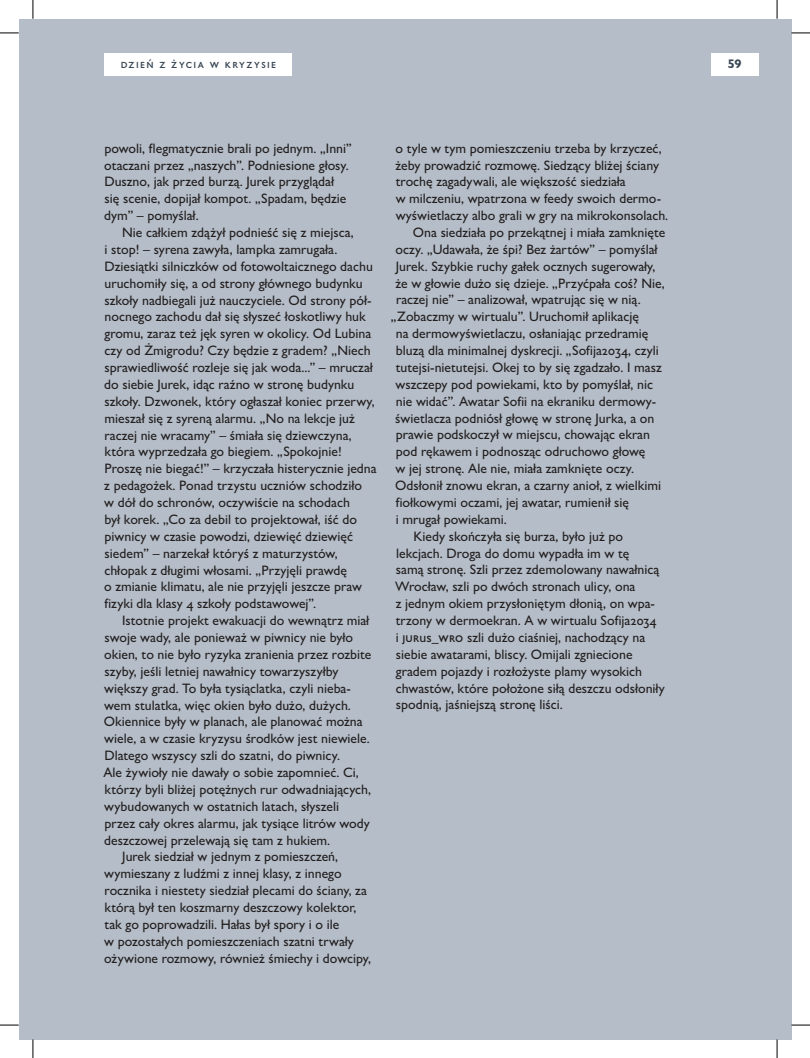
<style>
.page{position:relative;width:810px;height:1058px;background:#fff}
.page>*{position:absolute;margin:0;border:0;box-sizing:border-box;transform-origin:0 0}
.t1{font:500 13.75px/16.9px "Gill Sans Nova";color:#231f20}
.t2{font:500 12.5px "Gill Sans Nova";letter-spacing:.115em;color:#384654}
.t3{font:700 12.5px "Gill Sans Nova";color:#384654}
</style>
<div class="page">
<div style="left:19px;top:19px;width:772px;height:1020px;background:#b5bec8"></div>
<div style="left:711px;top:53px;width:47px;height:22px;background:#fff"></div>
<div style="left:104px;top:53px;width:188px;height:22px;background:#fff"></div>
<svg style="left:0;top:32px;width:19px;height:2px"></svg>
<svg style="left:791px;top:32px;width:19px;height:2px"></svg>
<svg style="left:0;top:1024px;width:19px;height:2px"></svg>
<svg style="left:791px;top:1024px;width:19px;height:2px"></svg>
<svg style="left:32px;top:0;width:2px;height:19px"></svg>
<svg style="left:32px;top:1039px;width:2px;height:19px"></svg>
<svg style="left:776px;top:0;width:2px;height:19px"></svg>
<svg style="left:776px;top:1039px;width:2px;height:19px"></svg>
<p class="t2" style="left:121px;top:56px;width:7px">DZIE</p>
<p class="t2" style="left:146px;top:56px;width:131px">Ń Z ŻYCIA w kryzysie</p>
<p class="t3" style="left:728px;top:56px;width:15px">59</p>
<p class="t1" style="left:104px;top:139px;width:249px">powoli, flegmatycznie brali po jednym. „Inni” otaczani przez „naszych”. Podniesione głosy.<br>Duszno, jak przed burzą. Jurek przyglądał się scenie, dopijał kompot. „Spadam, będzie dym” – pomyślał.</p>
<p class="t1" style="left:104px;top:224px;width:274px;text-indent:18px">Nie całkiem zdążył podnieść się z miejsca,<br>i stop! – syrena zawyła, lampka zamrugała.<br>Dziesiątki silniczków od fotowoltaicznego dachu uruchomiły się, a od strony głównego budynku szkoły nadbiegali już nauczyciele. Od strony pół‑ nocnego zachodu dał się słyszeć łoskotliwy huk gromu, zaraz też jęk syren w okolicy. Od Lubina czy od Żmigrodu? Czy będzie z gradem? „Niech sprawiedliwość rozleje się jak woda...” – mruczał do siebie Jurek, idąc raźno w stronę budynku szkoły. Dzwonek, który ogłaszał koniec przerwy, mieszał się z syreną alarmu. „No na lekcje już raczej nie wracamy” – śmiała się dziewczyna, która wyprzedzała go biegiem. „Spokojnie!<br>Proszę nie biegać!” – krzyczała histerycznie jedna z pedagożek. Ponad trzystu uczniów schodziło<br>w dół do schronów, oczywiście na schodach<br>był korek. „Co za debil to projektował, iść do piwnicy w czasie powodzi, dziewięć dziewięć siedem” – narzekał któryś z maturzystów, chłopak z długimi włosami. „Przyjęli prawdę<br>o zmianie klimatu, ale nie przyjęli jeszcze praw fizyki dla klasy 4 szkoły podstawowej”.</p>
<p class="t1" style="left:122px;top:612px;width:249px">Istotnie projekt ewakuacji do wewnątrz miał</p>
<p class="t1" style="left:105px;top:629px;width:250px">swoje wady, ale ponieważ w piwnicy nie było</p>
<p class="t1" style="left:104px;top:646px;width:269px">okien, to nie było ryzyka zranienia przez rozbite</p>
<p class="t1" style="left:105px;top:663px;width:235px">szyby, jeśli letniej nawałnicy towarzyszyłby</p>
<p class="t1" style="left:104px;top:679px;width:248px">większy grad. To była tysiąclatka, czyli nieba‑</p>
<p class="t1" style="left:104px;top:696px;width:248px">wem stulatka, więc okien było dużo, dużych.</p>
<p class="t1" style="left:104px;top:713px;width:260px">Okiennice były w planach, ale planować można</p>
<p class="t1" style="left:104px;top:730px;width:267px">wiele, a w czasie kryzysu środków jest niewiele.</p>
<p class="t1" style="left:104px;top:747px;width:237px">Dlatego wszyscy szli do szatni, do piwnicy.</p>
<p class="t1" style="left:103px;top:764px;width:257px">Ale żywioły nie dawały o sobie zapomnieć. Ci,</p>
<p class="t1" style="left:105px;top:781px;width:268px">którzy byli bliżej potężnych rur odwadniających,</p>
<p class="t1" style="left:104px;top:798px;width:236px">wybudowanych w ostatnich latach, słyszeli</p>
<p class="t1" style="left:105px;top:814px;width:267px">przez cały okres alarmu, jak tysiące litrów wody</p>
<p class="t1" style="left:104px;top:831px;width:228px">deszczowej przelewają się tam z hukiem.</p>
<p class="t1" style="left:122px;top:848px;width:217px">Jurek siedział w jednym z pomieszczeń,</p>
<p class="t1" style="left:104px;top:865px;width:239px">wymieszany z ludźmi z innej klasy, z innego</p>
<p class="t1" style="left:105px;top:882px;width:264px">rocznika i niestety siedział plecami do ściany, za</p>
<p class="t1" style="left:105px;top:899px;width:254px">którą był ten koszmarny deszczowy kolektor,</p>
<p class="t1" style="left:104px;top:916px;width:236px">tak go poprowadzili. Hałas był spory i o ile</p>
<p class="t1" style="left:104px;top:933px;width:251px">w pozostałych pomieszczeniach szatni trwały</p>
<p class="t1" style="left:104px;top:949px;width:268px">ożywione rozmowy, również śmiechy i dowcipy,</p>
<p class="t1" style="left:396px;top:139px;width:268px">o tyle w tym pomieszczeniu trzeba by krzyczeć,</p>
<p class="t1" style="left:395px;top:156px;width:265px">żeby prowadzić rozmowę. Siedzący bliżej ściany</p>
<p class="t1" style="left:396px;top:173px;width:231px">trochę zagadywali, ale większość siedziała</p>
<p class="t1" style="left:396px;top:190px;width:267px">w milczeniu, wpatrzona w feedy swoich dermo‑</p>
<p class="t1" style="left:396px;top:207px;width:274px">wyświetlaczy albo grali w gry na mikrokonsolach.</p>
<p class="t1" style="left:413px;top:224px;width:254px">Ona siedziała po przekątnej i miała zamknięte</p>
<p class="t1" style="left:396px;top:241px;width:263px">oczy. „Udawała, że śpi? Bez żartów” – pomyślał</p>
<p class="t1" style="left:396px;top:257px;width:261px">Jurek. Szybkie ruchy gałek ocznych sugerowały,</p>
<p class="t1" style="left:395px;top:274px;width:271px">że w głowie dużo się dzieje. „Przyćpała coś? Nie,</p>
<p class="t1" style="left:396px;top:291px;width:246px">raczej nie” – analizował, wpatrując się w nią.</p>
<p class="t1" style="left:391px;top:308px;width:249px">„Zobaczmy w wirtualu”. Uruchomił aplikację</p>
<p class="t1" style="left:396px;top:325px;width:254px">na dermowyświetlaczu, osłaniając przedramię</p>
<p class="t1" style="left:396px;top:342px;width:264px">bluzą dla minimalnej dyskrecji. „Sofija2034, czyli</p>
<p class="t1" style="left:396px;top:359px;width:267px">tutejsi‑nietutejsi. Okej to by się zgadzało. I masz</p>
<p class="t1" style="left:396px;top:376px;width:259px">wszczepy pod powiekami, kto by pomyślał, nic</p>
<p class="t1" style="left:396px;top:392px;width:262px">nie widać”. Awatar Sofii na ekraniku dermowy‑</p>
<p class="t1" style="left:395px;top:409px;width:261px">świetlacza podniósł głowę w stronę Jurka, a on</p>
<p class="t1" style="left:396px;top:426px;width:256px">prawie podskoczył w miejscu, chowając ekran</p>
<p class="t1" style="left:396px;top:443px;width:251px">pod rękawem i podnosząc odruchowo głowę</p>
<p class="t1" style="left:396px;top:460px;width:240px">w jej stronę. Ale nie, miała zamknięte oczy.</p>
<p class="t1" style="left:395px;top:477px;width:267px">Odsłonił znowu ekran, a czarny anioł, z wielkimi</p>
<p class="t1" style="left:396px;top:494px;width:235px">fiołkowymi oczami, jej awatar, rumienił się</p>
<p class="t1" style="left:396px;top:511px;width:112px">i mrugał powiekami.</p>
<p class="t1" style="left:413px;top:527px;width:211px">Kiedy skończyła się burza, było już po</p>
<p class="t1" style="left:396px;top:544px;width:235px">lekcjach. Droga do domu wypadła im w tę</p>
<p class="t1" style="left:396px;top:561px;width:265px">samą stronę. Szli przez zdemolowany nawałnicą</p>
<p class="t1" style="left:395px;top:578px;width:242px">Wrocław, szli po dwóch stronach ulicy, ona</p>
<p class="t1" style="left:396px;top:595px;width:261px">z jednym okiem przysłoniętym dłonią, on wpa‑</p>
<p class="t1" style="left:396px;top:612px;width:262px">trzony w dermoekran. A w wirtualu Sofija2034</p>
<p class="t1" style="left:396px;top:629px;width:52px">i JURus_WRO</p>
<p class="t1" style="left:396px;top:629px;width:270px;text-indent:71px">szli dużo ciaśniej, nachodzący na siebie awatarami, bliscy. Omijali zgniecione gradem pojazdy i rozłożyste plamy wysokich chwastów, które położone siłą deszczu odsłoniły spodnią, jaśniejszą stronę liści.</p>
</div>
